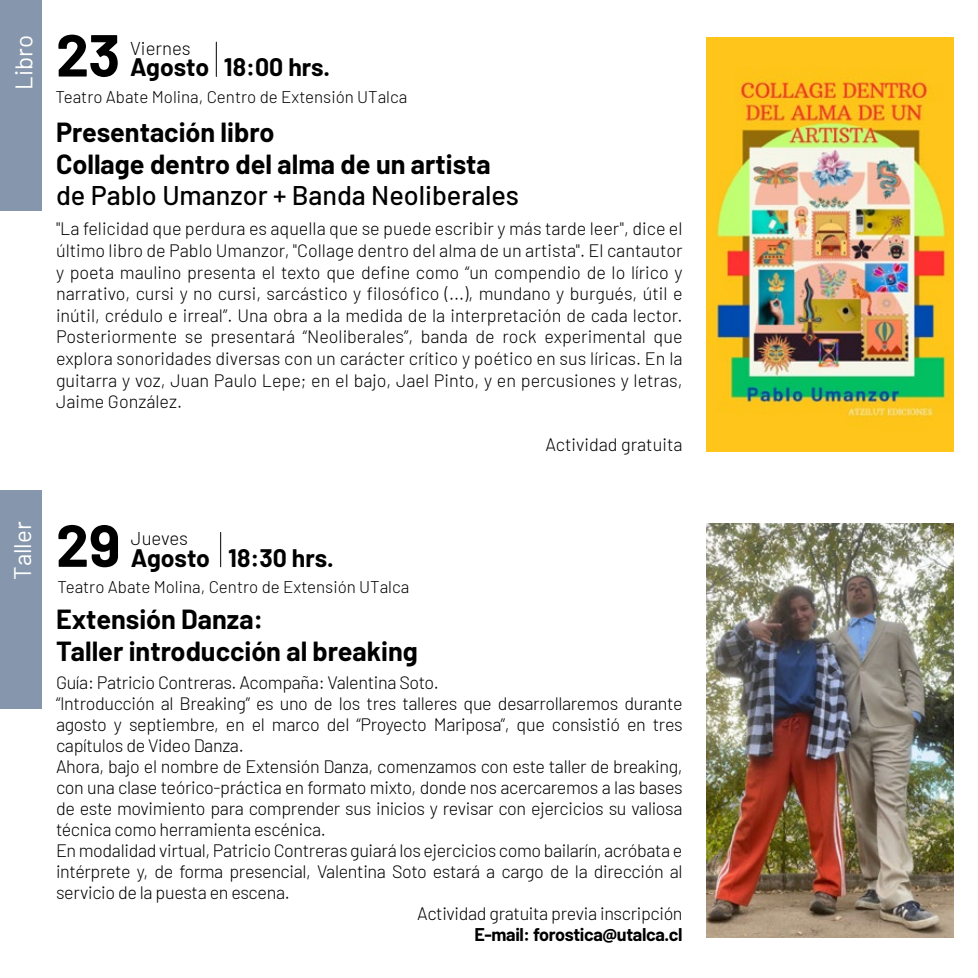
<style>
.page{position:relative;width:978px;height:978px;background:#fff}
.page>*{position:absolute;margin:0;border:0;box-sizing:border-box;transform-origin:0 0}
.t1{font:700 59.1px "Barlow";color:#000}
.t2{font:700 27px/31.5px "Barlow";color:#000}
.t3{font:500 27px "Barlow";color:#000}
.t4{font:700 24.75px "Barlow";color:#000}
.t5{font:24px "Barlow";color:#fff}
.t6{font:300 18.6px "Barlow";color:#000}
.t7{font:300 18px/21.6px "Barlow";letter-spacing:-.02em;color:#000;text-align:justify}
.t8{font:700 18px "Barlow";letter-spacing:-.02em;color:#000}
.t9{font:300 18px "Barlow";color:#000}
.t10{font:300 16.95px "Barlow";color:#000}
</style>
<div class="page">
<div style="left:0;top:490px;width:42px;height:219px;background:#8697ad"></div>
<hr style="left:220px;top:532px;width:1px;height:35px;background:#000">
<div style="left:0;top:0;width:42px;height:210px;background:#8697ad"></div>
<hr style="left:216px;top:42px;width:1px;height:35px;background:#000">
<img style="left:706px;top:37px;width:248px;height:414px">
<img style="left:706px;top:523px;width:248px;height:415px">
<h3 class="t5" style="left:7px;top:90px;width:56px;rotate:-90deg">Libro</h3>
<h1 class="t1" style="left:56px;top:12px;width:66px">23</h1>
<p class="t10" style="left:55px;top:84px;width:354px">Teatro Abate Molina, Centro de Extensión UTalca</p>
<p class="t6" style="left:130px;top:35px;width:62px">Viernes</p>
<h3 class="t4" style="left:130px;top:49px;width:202px">Agosto 18:00 hrs.</h3>
<h2 class="t2" style="left:56px;top:115px;width:436px">Presentación libro<br>Collage dentro del alma de un artista</h2>
<h2 class="t3" style="left:56px;top:176px;width:465px">de Pablo Umanzor + Banda Neoliberales</h2>
<p class="t7" style="left:56px;top:217px;width:628px">"La felicidad que perdura es aquella que se puede escribir y más tarde leer", dice el último libro de Pablo Umanzor, "Collage dentro del alma de un artista". El cantautor y poeta maulino presenta el texto que define como “un compendio de lo lírico y narrativo, cursi y no cursi, sarcástico y filosófico (...), mundano y burgués, útil e inútil, crédulo e irreal”. Una obra a la medida de la interpretación de cada lector.<br>Posteriormente se presentará “Neoliberales”, banda de rock experimental que explora sonoridades diversas con un carácter crítico y poético en sus líricas. En la guitarra y voz, Juan Paulo Lepe; en el bajo, Jael Pinto, y en percusiones y letras, Jaime González.</p>
<p class="t9" style="left:545px;top:432px;width:139px">Actividad gratuita</p>
<h3 class="t5" style="left:5px;top:580px;width:60px;rotate:-90deg">Taller</h3>
<h1 class="t1" style="left:56px;top:502px;width:66px">29</h1>
<p class="t6" style="left:131px;top:525px;width:59px">Jueves</p>
<h3 class="t4" style="left:131px;top:539px;width:204px">Agosto 18:30 hrs.</h3>
<p class="t10" style="left:57px;top:575px;width:354px">Teatro Abate Molina, Centro de Extensión UTalca</p>
<h2 class="t2" style="left:56px;top:602px;width:363px">Extensión Danza:<br>Taller introducción al breaking</h2>
<p class="t7" style="left:56px;top:670px;width:384px">Guía: Patricio Contreras. Acompaña: Valentina Soto.</p>
<p class="t7" style="left:56px;top:691px;width:628px">“Introducción al Breaking” es uno de los tres talleres que desarrollaremos durante</p>
<p class="t7" style="left:56px;top:712px;width:628px">agosto y septiembre, en el marco del “Proyecto Mariposa”, que consistió en tres</p>
<p class="t7" style="left:56px;top:733px;width:189px">capítulos de Video Danza.</p>
<p class="t7" style="left:56px;top:754px;width:628px">Ahora, bajo el nombre de Extensión Danza, comenzamos con este taller de breaking,</p>
<p class="t7" style="left:56px;top:775px;width:628px">con una clase teórico-práctica en formato mixto, donde nos acercaremos a las bases</p>
<p class="t7" style="left:56px;top:796px;width:628px">de este movimiento para comprender sus inicios y revisar con ejercicios su valiosa</p>
<p class="t7" style="left:56px;top:817px;width:271px">técnica como herramienta escénica.</p>
<p class="t7" style="left:56px;top:838px;width:628px">En modalidad virtual, Patricio Contreras guiará los ejercicios como bailarín, acróbata e</p>
<p class="t7" style="left:56px;top:859px;width:628px">intérprete y, de forma presencial, Valentina Soto estará a cargo de la dirección al</p>
<p class="t7" style="left:56px;top:880px;width:235px">servicio de la puesta en escena.</p>
<p class="t7" style="left:417px;top:901px;width:267px">Actividad gratuita previa inscripción</p>
<p class="t8" style="left:474px;top:921px;width:210px">E-mail: forostica@utalca.cl</p>
</div>
